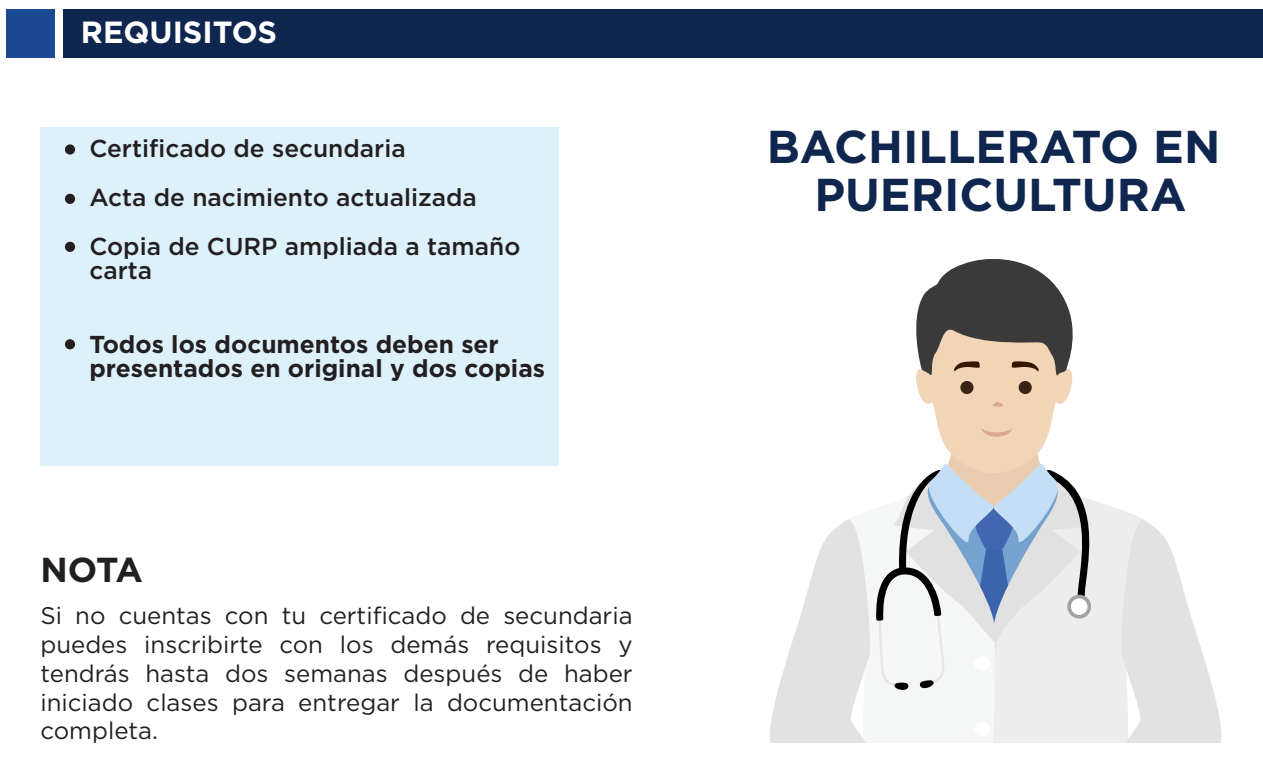
<style>
.page{position:relative;width:1263px;height:768px;background:#fff}
.page>*{position:absolute;margin:0;border:0;box-sizing:border-box;transform-origin:0 0}
.t1{font:700 46px/48px "Gotham";color:#0f274f;text-align:center}
.t2{font:700 34.6px "Gotham";color:#231f20}
.t3{font:700 30.6px "Gotham";color:#fff}
.t4{font:500 24.4px/49px "Gotham";color:#231f20}
.t5{font:700 24.4px/24.4px "Gotham";color:#231f20}
.t6{font:24px/28.8px "Gotham";color:#231f20;text-align:justify}
</style>
<div class="page">
<svg style="left:770px;top:259px;width:452px;height:483px"></svg>
<div style="left:64px;top:9px;width:1199px;height:49px;background:#0f274f"></div>
<div style="left:7px;top:9px;width:48px;height:49px;background:#1a4893"></div>
<div style="left:40px;top:127px;width:518px;height:339px;background:#ddf1fa"></div>
<div style="left:65px;top:144px;width:10px;height:11px;background:#231f20;border-radius:50%"></div>
<div style="left:65px;top:194px;width:10px;height:10px;background:#231f20;border-radius:50%"></div>
<div style="left:65px;top:242px;width:10px;height:10px;background:#231f20;border-radius:50%"></div>
<div style="left:65px;top:339px;width:10px;height:10px;background:#231f20;border-radius:50%"></div>
<p class="t3" style="left:81px;top:12px;width:198px">REQUISITOS</p>
<p class="t4" style="left:89px;top:124px;width:432px">Certificado de secundaria<br>Acta de nacimiento actualizada<br>Copia de CURP ampliada a tamaño</p>
<p class="t4" style="left:89px;top:246px;width:64px">carta</p>
<p class="t5" style="left:89px;top:332px;width:457px">Todos los documentos deben ser presentados en original y dos copias</p>
<h2 class="t2" style="left:40px;top:547px;width:104px">NOTA</h2>
<p class="t6" style="left:40px;top:601px;width:594px">Si no cuentas con tu certificado de secundaria puedes inscribirte con los demás requisitos y tendrás hasta dos semanas después de haber iniciado clases para entregar la documentación completa.</p>
<h1 class="t1" style="left:766px;top:123px;width:455px">BACHILLERATO EN<br>PUERICULTURA</h1>
</div>
